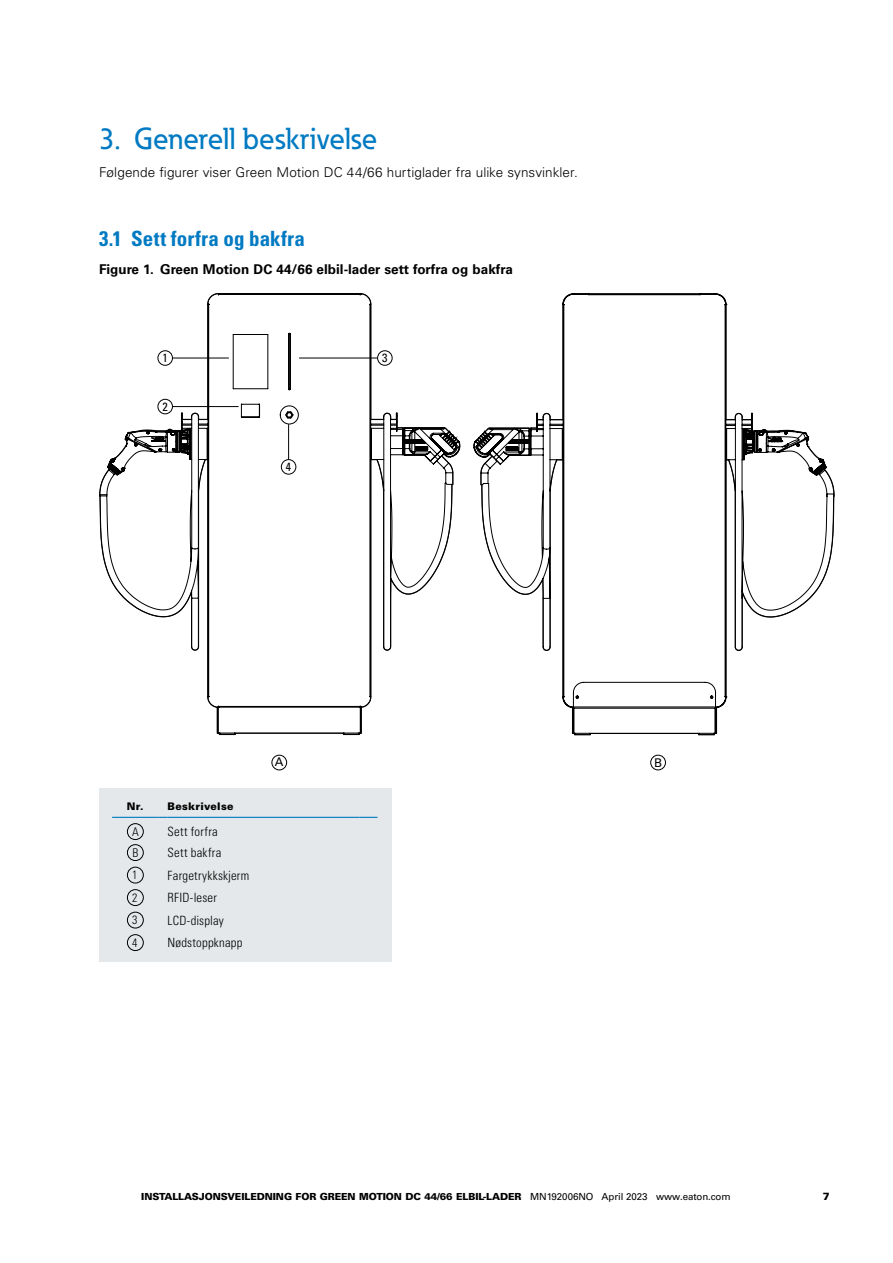
<style>
.page{position:relative;width:893px;height:1263px;background:#fff}
.page>*{position:absolute;margin:0;border:0;box-sizing:border-box;transform-origin:0 0}
.t1{font:500 30px "Eaton";color:#007ac2}
.t2{font:700 condensed 21px "Univers LT Std";letter-spacing:.01em;color:#007ac2}
.t3{font:300 13.5px "Univers LT Std";letter-spacing:.005em;color:#000}
.t4{font:700 13.5px "Univers LT Std";color:#000}
.t5{font:300 condensed 12.75px "Univers LT Std";letter-spacing:.015em;color:#000}
.t6{font:300 condensed 12px "Univers LT Std";color:#000}
.t7{font:condensed 12px "EATON Univers";color:#000}
.t8{font:12px "Univers LT Std";color:#000}
.t9{font:900 10.5px "Univers LT Std";letter-spacing:.025em;color:#000}
.t10{font:900 9.75px "Univers LT Std";letter-spacing:-.01em;color:#000}
.s1{font-weight:400}
</style>
<div class="page">
<div style="left:99px;top:788px;width:293px;height:174px;background:#e4e8ea"></div>
<hr style="left:112px;top:817px;width:47px;height:1px;background:#007ac2">
<hr style="left:168px;top:817px;width:191px;height:1px;background:#007ac2">
<svg style="left:359px;top:817px;width:18px;height:1px"></svg>
<div style="left:127px;top:823px;width:17px;height:17px;border:1px solid #000;border-radius:50%"></div>
<div style="left:127px;top:844px;width:17px;height:17px;border:1px solid #000;border-radius:50%"></div>
<div style="left:127px;top:867px;width:17px;height:16px;border:1px solid #000;border-radius:50%"></div>
<div style="left:127px;top:889px;width:17px;height:17px;border:1px solid #000;border-radius:50%"></div>
<div style="left:127px;top:912px;width:17px;height:16px;border:1px solid #000;border-radius:50%"></div>
<div style="left:127px;top:934px;width:17px;height:17px;border:1px solid #000;border-radius:50%"></div>
<svg style="left:99px;top:293px;width:362px;height:442px"></svg>
<svg style="left:473px;top:293px;width:362px;height:443px"></svg>
<div style="left:271px;top:755px;width:16px;height:15px;border:1px solid #000;border-radius:50%"></div>
<div style="left:650px;top:755px;width:16px;height:15px;border:1px solid #000;border-radius:50%"></div>
<hr style="left:299px;top:358px;width:78px;height:1px;background:#000">
<hr style="left:173px;top:358px;width:56px;height:1px;background:#000">
<hr style="left:173px;top:406px;width:66px;height:1px;background:#000">
<hr style="left:288px;top:424px;width:1px;height:35px;background:#000">
<div style="left:158px;top:350px;width:15px;height:15px;border:1px solid #000;border-radius:50%"></div>
<div style="left:377px;top:350px;width:15px;height:15px;border:1px solid #000;border-radius:50%"></div>
<div style="left:281px;top:459px;width:15px;height:15px;border:1px solid #000;border-radius:50%"></div>
<div style="left:158px;top:399px;width:15px;height:15px;border:1px solid #000;border-radius:50%"></div>
<h1 class="t1" style="left:99px;top:120px;width:280px">3. Generell beskrivelse</h1>
<h3 class="t3" style="left:99px;top:164px;width:480px">Følgende figurer viser Green Motion DC 44/66 hurtiglader fra ulike synsvinkler.</h3>
<h2 class="t2" style="left:99px;top:226px;width:208px">3.1 Sett forfra og bakfra</h2>
<h3 class="t4" style="left:99px;top:261px;width:415px">Figure 1. Green Motion DC 44/66 elbil-lader sett forfra og bakfra</h3>
<p class="t7" style="left:163px;top:351px;width:7px">1</p>
<p class="t7" style="left:382px;top:351px;width:7px">3</p>
<p class="t7" style="left:163px;top:400px;width:7px">2</p>
<p class="t7" style="left:286px;top:460px;width:7px">4</p>
<p class="t9" style="left:127px;top:800px;width:108px">Nr. Beskrivelse</p>
<p class="t6" style="left:132px;top:824px;width:8px">A</p>
<h3 class="t5" style="left:168px;top:824px;width:52px">Sett forfra</h3>
<p class="t6" style="left:132px;top:845px;width:7px">B</p>
<h3 class="t5" style="left:168px;top:845px;width:55px">Sett bakfra</h3>
<p class="t6" style="left:132px;top:868px;width:7px">1</p>
<h3 class="t5" style="left:168px;top:867px;width:83px">Fargetrykkskjerm</h3>
<p class="t6" style="left:132px;top:890px;width:7px">2</p>
<h3 class="t5" style="left:168px;top:890px;width:51px">RFID-leser</h3>
<p class="t6" style="left:132px;top:913px;width:7px">3</p>
<h3 class="t5" style="left:168px;top:912px;width:58px">LCD-display</h3>
<p class="t6" style="left:132px;top:935px;width:7px">4</p>
<h3 class="t5" style="left:168px;top:935px;width:76px">Nødstoppknapp</h3>
<p class="t8" style="left:275px;top:755px;width:10px">A</p>
<p class="t8" style="left:654px;top:755px;width:10px">B</p>
<p class="t10" style="left:141px;top:1190px;width:591px">INSTALLASJONSVEILEDNING FOR GREEN MOTION DC 44/66 ELBIL-LADER <span class="s1">MN192006NO April 2023 www.eaton.com</span></p>
<p class="t9" style="left:823px;top:1189px;width:9px">7</p>
</div>
